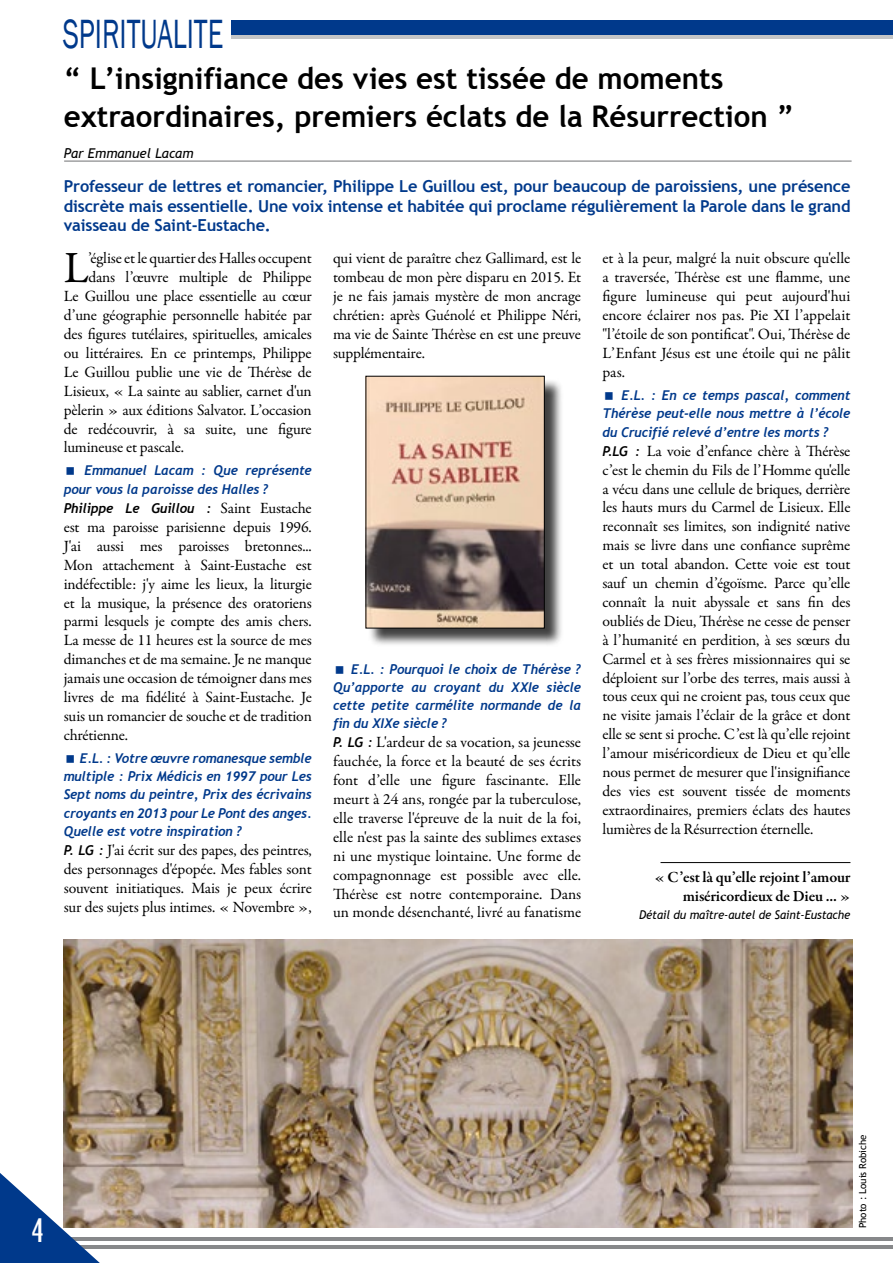
<style>
.page{position:relative;width:893px;height:1263px;background:#fff}
.page>*{position:absolute;margin:0;border:0;box-sizing:border-box;transform-origin:0 0}
.t1{font:44.85px "Garamond Premr Pro";color:#000}
.t2{font:42px "Franklin Gothic";color:#00398b;scale:.68 1}
.t3{font:condensed 34.5px "Gill Sans";color:#fff}
.t4{font:700 30px/37.5px "Trebuchet MS";color:#000}
.t5{font:700 16.5px/19.8px "Trebuchet MS";letter-spacing:-.01em;color:#00398b;text-align:justify}
.t6{font:15.75px/18.9px "Garamond Premr Pro";letter-spacing:-.01em;color:#000;text-align:justify}
.t7{font:600 15.75px/18.9px "Garamond Premr Pro";letter-spacing:-.01em;color:#000;text-align:right}
.t8{font:italic 700 13.5px/18.5px "Trebuchet";letter-spacing:-.01em;color:#00398b;text-align:justify}
.t9{font:italic 700 13.5px "Trebuchet";letter-spacing:-.01em;color:#000}
.t10{font:italic 13.5px "Trebuchet MS";color:#000}
.t11{font:italic 12px "Trebuchet MS";letter-spacing:-.01em;color:#000}
.t12{font:9.75px "Trebuchet MS";color:#000}
.s1{font-family:"Garamond Premr Pro";font-weight:400;font-style:normal;font-size:15.75px}
.s2{font-family:"Trebuchet";font-weight:700;font-style:italic;font-size:13.5px}
</style>
<div class="page">
<img style="left:64px;top:940px;width:788px;height:288px">
<hr style="left:59px;top:1237px;width:834px;height:4px;background:#87888a">
<hr style="left:59px;top:1245px;width:834px;height:3px;background:#87888a">
<hr style="left:232px;top:35px;width:661px;height:4px;background:#c4c5c6">
<div style="left:232px;top:21px;width:661px;height:14px;background:#00398b"></div>
<hr style="left:64px;top:161px;width:788px;height:1px;background:#707172">
<svg style="left:0;top:1173px;width:100px;height:90px"></svg>
<div style="left:368px;top:379px;width:195px;height:268px;background:#000;opacity:.75"></div>
<img style="left:368px;top:378px;width:174px;height:248px">
<hr style="left:660px;top:862px;width:190px;height:1px;background:#000">
<p class="t2" style="left:63px;top:8px;width:238px">SPIRITUALITE</p>
<p class="t4" style="left:64px;top:60px;width:732px">“ L’insignifiance des vies est tissée de moments extraordinaires, premiers éclats de la Résurrection ”</p>
<p class="t10" style="left:64px;top:145px;width:131px">Par Emmanuel Lacam</p>
<p class="t5" style="left:64px;top:176px;width:788px">Professeur de lettres et romancier, Philippe Le Guillou est, pour beaucoup de paroissiens, une présence discrète mais essentielle. Une voix intense et habitée qui proclame régulièrement la Parole dans le grand vaisseau de Saint-Eustache.</p>
<p class="t1" style="left:64px;top:241px;width:27px">L</p>
<p class="t6" style="left:89px;top:249px;width:225px">’église et le quartier des Halles occupent</p>
<p class="t6" style="left:89px;top:268px;width:225px">dans l’œuvre multiple de Philippe</p>
<p class="t6" style="left:64px;top:287px;width:250px">Le Guillou une place essentielle au cœur</p>
<p class="t6" style="left:64px;top:306px;width:250px">d’une géographie personnelle habitée par</p>
<p class="t6" style="left:64px;top:325px;width:250px">des figures tutélaires, spirituelles, amicales</p>
<p class="t6" style="left:64px;top:344px;width:250px">ou littéraires. En ce printemps, Philippe</p>
<p class="t6" style="left:64px;top:363px;width:250px">Le Guillou publie une vie de Thérèse de</p>
<p class="t6" style="left:64px;top:382px;width:250px">Lisieux, « La sainte au sablier, carnet d'un</p>
<p class="t6" style="left:64px;top:401px;width:250px">pèlerin » aux éditions Salvator. L’occasion</p>
<p class="t6" style="left:64px;top:419px;width:249px">de redécouvrir, à sa suite, une figure</p>
<p class="t6" style="left:64px;top:438px;width:122px">lumineuse et pascale.</p>
<p class="t8" style="left:64px;top:461px;width:250px;line-height:18.9px;text-indent:21px">Emmanuel Lacam : Que représente pour vous la paroisse des Halles ?</p>
<p class="t9" style="left:64px;top:500px;width:250px">Philippe Le Guillou : <span class="s1">Saint Eustache</span></p>
<p class="t6" style="left:64px;top:518px;width:250px">est ma paroisse parisienne depuis 1996.<br>J'ai aussi mes paroisses bretonnes...<br>Mon attachement à Saint-Eustache est indéfectible: j'y aime les lieux, la liturgie et la musique, la présence des oratoriens parmi lesquels je compte des amis chers.<br>La messe de 11 heures est la source de mes dimanches et de ma semaine. Je ne manque jamais une occasion de témoigner dans mes livres de ma fidélité à Saint-Eustache. Je suis un romancier de souche et de tradition chrétienne.</p>
<p class="t8" style="left:64px;top:749px;width:250px;text-indent:16px">E.L. : Votre œuvre romanesque semble multiple : Prix Médicis en 1997 pour Les Sept noms du peintre, Prix des écrivains croyants en 2013 pour Le Pont des anges.<br>Quelle est votre inspiration ?</p>
<p class="t6" style="left:64px;top:841px;width:250px"><span class="s2">P. LG :</span> J'ai écrit sur des papes, des peintres, des personnages d'épopée. Mes fables sont souvent initiatiques. Mais je peux écrire sur des sujets plus intimes. « Novembre »,</p>
<p class="t6" style="left:333px;top:249px;width:250px">qui vient de paraître chez Gallimard, est le tombeau de mon père disparu en 2015. Et je ne fais jamais mystère de mon ancrage chrétien: après Guénolé et Philippe Néri, ma vie de Sainte Thérèse en est une preuve supplémentaire.</p>
<p class="t8" style="left:333px;top:659px;width:250px;text-indent:18px">E.L. : Pourquoi le choix de Thérèse ?<br>Qu’apporte au croyant du XXIe siècle cette petite carmélite normande de la fin du XIXe siècle ?</p>
<p class="t6" style="left:333px;top:733px;width:250px"><span class="s2">P. LG :</span> L'ardeur de sa vocation, sa jeunesse fauchée, la force et la beauté de ses écrits font d’elle une figure fascinante. Elle meurt à 24 ans, rongée par la tuberculose, elle traverse l'épreuve de la nuit de la foi, elle n'est pas la sainte des sublimes extases ni une mystique lointaine. Une forme de compagnonnage est possible avec elle.<br>Thérèse est notre contemporaine. Dans un monde désenchanté, livré au fanatisme</p>
<p class="t6" style="left:602px;top:249px;width:250px">et à la peur, malgré la nuit obscure qu'elle a traversée, Thérèse est une flamme, une figure lumineuse qui peut aujourd'hui encore éclairer nos pas. Pie XI l’appelait "l’étoile de son pontificat". Oui, Thérèse de L’Enfant Jésus est une étoile qui ne pâlit pas.</p>
<p class="t8" style="left:602px;top:385px;width:250px;text-indent:19px">E.L. : En ce temps pascal, comment Thérèse peut-elle nous mettre à l’école du Crucifié relevé d’entre les morts ?</p>
<p class="t6" style="left:602px;top:442px;width:250px"><span class="s2">P.LG :</span> La voie d’enfance chère à Thérèse c’est le chemin du Fils de l’Homme qu'elle a vécu dans une cellule de briques, derrière les hauts murs du Carmel de Lisieux. Elle reconnaît ses limites, son indignité native mais se livre dans une confiance suprême et un total abandon. Cette voie est tout sauf un chemin d’égoïsme. Parce qu’elle connaît la nuit abyssale et sans fin des oubliés de Dieu, Thérèse ne cesse de penser à l’humanité en perdition, à ses sœurs du Carmel et à ses frères missionnaires qui se déploient sur l’orbe des terres, mais aussi à tous ceux qui ne croient pas, tous ceux que ne visite jamais l’éclair de la grâce et dont elle se sent si proche. C’est là qu’elle rejoint l’amour miséricordieux de Dieu et qu’elle nous permet de mesurer que l'insignifiance des vies est souvent tissée de moments extraordinaires, premiers éclats des hautes lumières de la Résurrection éternelle.</p>
<p class="t7" style="left:654px;top:868px;width:198px">« C’est là qu’elle rejoint l’amour miséricordieux de Dieu ... »</p>
<p class="t11" style="left:639px;top:908px;width:213px">Détail du maître-autel de Saint-Eustache</p>
<p class="t3" style="left:31px;top:1210px;width:14px">4</p>
<p class="t3" style="left:27px;top:1214px;width:14px">4</p>
<p class="t12" style="left:856px;top:1228px;width:95px;rotate:-90deg">Photo : Louis Robiche</p>
</div>
